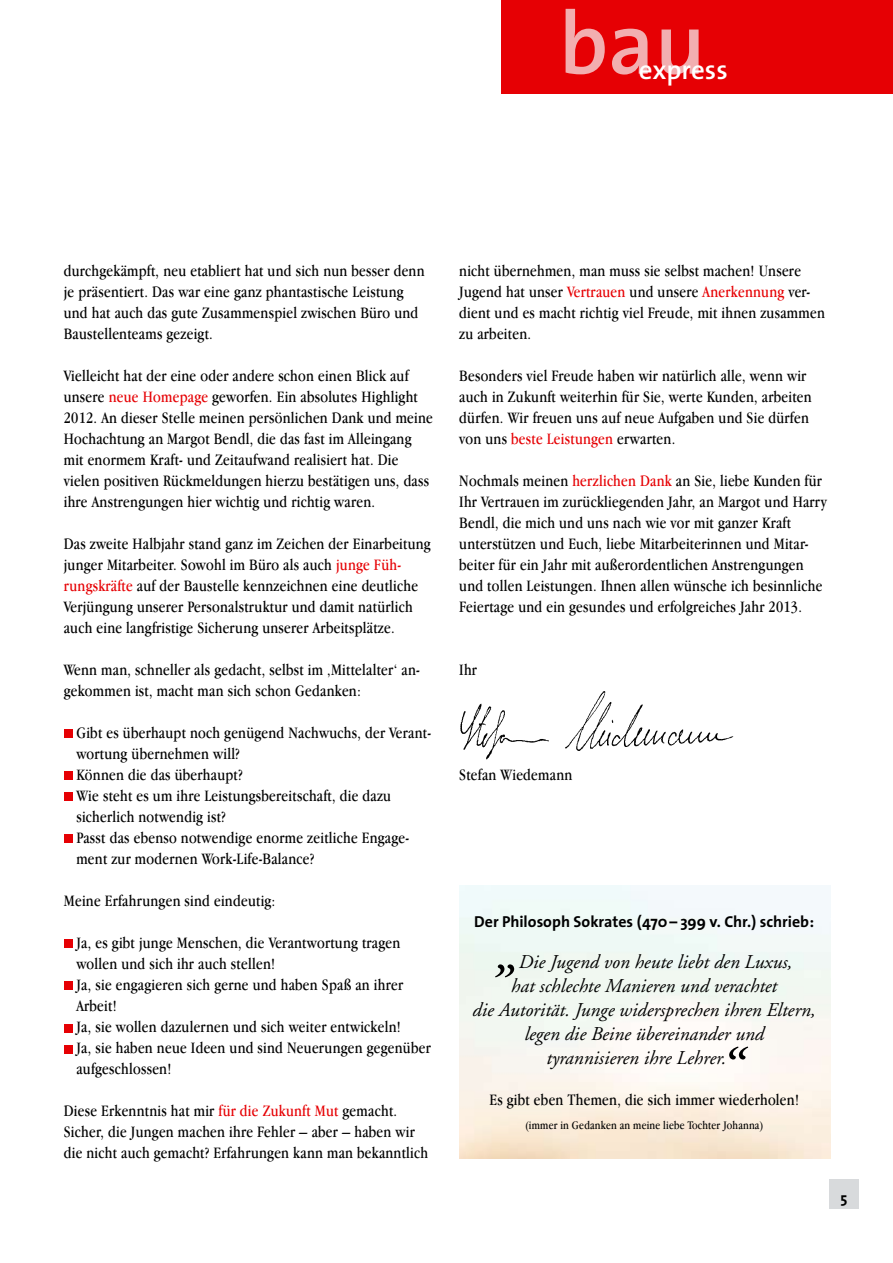
<style>
.page{position:relative;width:893px;height:1263px;background:#fff}
.page>*{position:absolute;margin:0;border:0;box-sizing:border-box;transform-origin:0 0}
.t1{font:italic 60px "Adobe Garamond";color:#000}
.t2{font:600 27px "The Sans";color:#fff}
.t3{font:italic 19.5px "Adobe Garamond";color:#000}
.t4{font:16.5px/21px "Apple Garamond";letter-spacing:.015em;color:#000}
.t5{font:700 15.9px "The Sans";color:#000}
.t6{font:700 15px "The Sans";color:#000}
.t7{font:12px "Apple Garamond";letter-spacing:.015em;color:#000}
.s1{color:#e60004}
</style>
<div class="page">
<div style="left:829px;top:1179px;width:30px;height:30px;background:#d8dadc"></div>
<div style="left:502px;top:0;width:391px;height:94px;background:#e60004"></div>
<svg style="left:566px;top:9px;width:39px;height:65px"></svg>
<svg style="left:612px;top:29px;width:36px;height:46px"></svg>
<svg style="left:661px;top:30px;width:38px;height:45px"></svg>
<div style="left:64px;top:730px;width:8px;height:8px;background:#e60004"></div>
<div style="left:64px;top:772px;width:8px;height:8px;background:#e60004"></div>
<div style="left:64px;top:793px;width:8px;height:8px;background:#e60004"></div>
<div style="left:64px;top:835px;width:8px;height:8px;background:#e60004"></div>
<div style="left:64px;top:940px;width:8px;height:8px;background:#e60004"></div>
<div style="left:64px;top:982px;width:8px;height:8px;background:#e60004"></div>
<div style="left:64px;top:1024px;width:8px;height:8px;background:#e60004"></div>
<div style="left:64px;top:1045px;width:8px;height:8px;background:#e60004"></div>
<img style="left:460px;top:691px;width:273px;height:68px">
<h2 class="t2" style="left:639px;top:48px;width:90px">express</h2>
<p class="t4" style="left:64px;top:260px;width:362px">durchgekämpft, neu etabliert hat und sich nun besser denn je präsentiert. Das war eine ganz phantastische Leistung und hat auch das gute Zusammenspiel zwischen Büro und Baustellenteams gezeigt.</p>
<p class="t4" style="left:64px;top:365px;width:371px">Vielleicht hat der eine oder andere schon einen Blick auf unsere <span class="s1">neue Homepage</span> geworfen. Ein absolutes Highlight 2012. An dieser Stelle meinen persönlichen Dank und meine Hochachtung an Margot Bendl, die das fast im Alleingang mit enormem Kraft- und Zeitaufwand realisiert hat. Die vielen positiven Rückmeldungen hierzu bestätigen uns, dass ihre Anstrengungen hier wichtig und richtig waren.</p>
<p class="t4" style="left:64px;top:533px;width:368px">Das zweite Halbjahr stand ganz im Zeichen der Einarbeitung junger Mitarbeiter. Sowohl im Büro als auch <span class="s1">junge Füh&shy;rungskräfte</span> auf der Baustelle kennzeichnen eine deutliche Verjüngung unserer Personalstruktur und damit natürlich auch eine langfristige Sicherung unserer Arbeitsplätze.</p>
<p class="t4" style="left:64px;top:659px;width:358px">Wenn man, schneller als gedacht, selbst im ‚Mittelalter‘ an&shy;gekommen ist, macht man sich schon Gedanken:</p>
<p class="t4" style="left:76px;top:722px;width:356px">Gibt es überhaupt noch genügend Nachwuchs, der Verant&shy;wortung übernehmen will?<br>Können die das überhaupt?<br>Wie steht es um ihre Leistungsbereitschaft, die dazu sicherlich notwendig ist?<br>Passt das ebenso notwendige enorme zeitliche Engage&shy;ment zur modernen Work-Life-Balance?</p>
<p class="t4" style="left:64px;top:890px;width:213px">Meine Erfahrungen sind eindeutig:</p>
<p class="t4" style="left:76px;top:932px;width:356px">Ja, es gibt junge Menschen, die Verantwortung tragen wollen und sich ihr auch stellen!<br>Ja, sie engagieren sich gerne und haben Spaß an ihrer Arbeit!<br>Ja, sie wollen dazulernen und sich weiter entwickeln!<br>Ja, sie haben neue Ideen und sind Neuerungen gegenüber aufgeschlossen!</p>
<p class="t4" style="left:64px;top:1100px;width:366px">Diese Erkenntnis hat mir <span class="s1">für die Zukunft Mut</span> gemacht.<br>Sicher, die Jungen machen ihre Fehler – aber – haben wir die nicht auch gemacht? Erfahrungen kann man bekanntlich</p>
<p class="t4" style="left:459px;top:260px;width:367px">nicht übernehmen, man muss sie selbst machen! Unsere Jugend hat unser <span class="s1">Vertrauen</span> und unsere <span class="s1">Anerkennung</span> ver&shy;dient und es macht richtig viel Freude, mit ihnen zusammen zu arbeiten.</p>
<p class="t4" style="left:459px;top:365px;width:354px">Besonders viel Freude haben wir natürlich alle, wenn wir auch in Zukunft weiterhin für Sie, werte Kunden, arbeiten dürfen. Wir freuen uns auf neue Aufgaben und Sie dürfen von uns <span class="s1">beste Leistungen</span> erwarten.</p>
<p class="t4" style="left:459px;top:470px;width:369px">Nochmals meinen <span class="s1">herzlichen Dank</span> an Sie, liebe Kunden für Ihr Vertrauen im zurückliegenden Jahr, an Margot und Harry Bendl, die mich und uns nach wie vor mit ganzer Kraft unterstützen und Euch, liebe Mitarbeiterinnen und Mitar&shy;beiter für ein Jahr mit außerordentlichen Anstrengungen und tollen Leistungen. Ihnen allen wünsche ich besinnliche Feiertage und ein gesundes und erfolgreiches Jahr 2013.</p>
<p class="t4" style="left:459px;top:659px;width:19px">Ihr</p>
<p class="t4" style="left:459px;top:764px;width:115px">Stefan Wiedemann</p>
<p class="t5" style="left:474px;top:908px;width:341px">Der Philosoph Sokrates (470– 399 v. Chr.) schrieb:</p>
<h1 class="t1" style="left:496px;top:920px;width:24px">„</h1>
<p class="t3" style="left:519px;top:952px;width:275px">Die Jugend von heute liebt den Luxus,</p>
<p class="t3" style="left:511px;top:976px;width:267px">hat schlechte Manieren und verachtet</p>
<p class="t3" style="left:473px;top:1000px;width:345px">die Autorität. Junge widersprechen ihren Eltern,</p>
<p class="t3" style="left:524px;top:1024px;width:241px">legen die Beine übereinander und</p>
<p class="t3" style="left:547px;top:1048px;width:181px">tyrannisieren ihre Lehrer.</p>
<h1 class="t1" style="left:719px;top:1037px;width:24px">“</h1>
<p class="t4" style="left:489px;top:1089px;width:311px">Es gibt eben Themen, die sich immer wiederholen!</p>
<p class="t7" style="left:525px;top:1118px;width:240px">(immer in Gedanken an meine liebe Tochter Johanna)</p>
<p class="t6" style="left:841px;top:1185px;width:8px">5</p>
</div>
